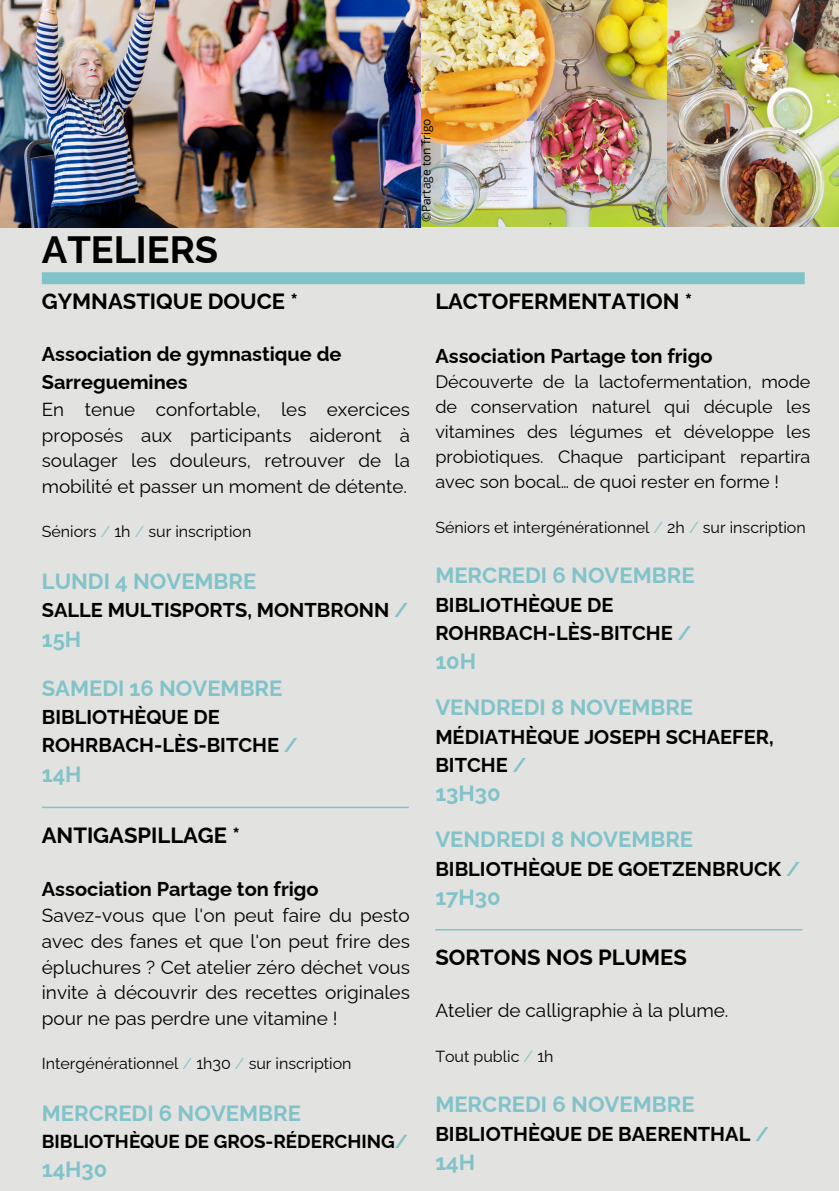
<style>
.page{position:relative;width:839px;height:1191px;background:#fff}
.page>*{position:absolute;margin:0;border:0;box-sizing:border-box;transform-origin:0 0}
.t1{font:700 38px "Raleway";color:#000}
.t2{font:700 22px/46px "Raleway";color:#81c3c9}
.t3{font:700 22px "Raleway";color:#000}
.t4{font:700 20px/28px "Raleway";color:#000}
.t5{font:19px/25.6px "Raleway";color:#000;text-align:justify}
.t6{font:18.8px/25.6px "Raleway";color:#000;text-align:justify}
.t7{font:700 18.8px "Raleway";color:#000}
.t8{font:18px/25px "Raleway";color:#000;text-align:justify}
.t9{font:16px "Raleway";color:#000}
.t10{font:12px "Open Sans";color:#000}
.s1{color:#81c3c9}
</style>
<div class="page">
<div style="left:0;top:0;width:838px;height:1191px;background:#e2e2e1"></div>
<div style="left:42px;top:272px;width:762px;height:12px;background:#81c3c9"></div>
<img style="left:0;top:0;width:667px;height:227px">
<img style="left:667px;top:0;width:171px;height:227px">
<hr style="left:42px;top:807px;width:367px;height:1px;background:#81c3c9">
<hr style="left:435px;top:929px;width:367px;height:2px;background:#81c3c9">
<h5 class="t1" style="left:42px;top:227px;width:178px">ATELIERS</h5>
<p class="t3" style="left:42px;top:288px;width:257px">GYMNASTIQUE DOUCE *</p>
<h1 class="t4" style="left:42px;top:340px;width:301px">Association de gymnastique de<br>Sarreguemines</h1>
<h1 class="t6" style="left:42px;top:397px;width:369px">En tenue confortable, les exercices proposés aux participants aideront à soulager les douleurs, retrouver de la mobilité et passer un moment de détente.</h1>
<h2 class="t9" style="left:42px;top:522px;width:211px">Séniors <span class="s1">/</span> 1h <span class="s1">/</span> sur inscription</h2>
<h4 class="t2" style="left:42px;top:558px;width:216px">LUNDI 4 NOVEMBRE</h4>
<h4 class="t4" style="left:42px;top:596px;width:368px">SALLE MULTISPORTS, MONTBRONN <span class="s1">/</span></h4>
<h4 class="t2" style="left:42px;top:616px;width:41px">15H</h4>
<h5 class="t2" style="left:42px;top:665px;width:242px">SAMEDI 16 NOVEMBRE</h5>
<h5 class="t4" style="left:42px;top:703px;width:257px">BIBLIOTHÈQUE DE<br>ROHRBACH-LÈS-BITCHE <span class="s1">/</span></h5>
<h5 class="t2" style="left:42px;top:752px;width:41px">14H</h5>
<h2 class="t3" style="left:42px;top:822px;width:200px">ANTIGASPILLAGE *</h2>
<h2 class="t4" style="left:42px;top:874px;width:278px">Association Partage ton frigo</h2>
<h2 class="t5" style="left:42px;top:903px;width:369px">Savez-vous que l'on peut faire du pesto avec des fanes et que l'on peut frire des épluchures ? Cet atelier zéro déchet vous invite à découvrir des recettes originales pour ne pas perdre une vitamine !</h2>
<h2 class="t9" style="left:42px;top:1054px;width:311px">Intergénérationnel <span class="s1">/</span> 1h30 <span class="s1">/</span> sur inscription</h2>
<h4 class="t2" style="left:42px;top:1090px;width:260px">MERCREDI 6 NOVEMBRE</h4>
<h4 class="t7" style="left:42px;top:1130px;width:367px">BIBLIOTHÈQUE DE GROS-RÉDERCHING<span class="s1">/</span></h4>
<h4 class="t2" style="left:42px;top:1146px;width:67px">14H30</h4>
<h3 class="t10" style="left:418px;top:222px;width:105px;rotate:-90deg">©Partage ton frigo</h3>
<p class="t3" style="left:435px;top:288px;width:259px">LACTOFERMENTATION *</p>
<p class="t4" style="left:435px;top:341px;width:278px">Association Partage ton frigo</p>
<p class="t8" style="left:435px;top:369px;width:376px">Découverte de la lactofermentation, mode de conservation naturel qui décuple les vitamines des légumes et développe les probiotiques. Chaque participant repartira avec son bocal… de quoi rester en forme !</p>
<p class="t9" style="left:435px;top:518px;width:372px">Séniors et intergénérationnel <span class="s1">/</span> 2h <span class="s1">/</span> sur inscription</p>
<p class="t2" style="left:435px;top:552px;width:261px">MERCREDI 6 NOVEMBRE</p>
<p class="t4" style="left:435px;top:590px;width:258px">BIBLIOTHÈQUE DE<br>ROHRBACH-LÈS-BITCHE <span class="s1">/</span></p>
<p class="t2" style="left:435px;top:638px;width:259px">10H<br>VENDREDI 8 NOVEMBRE</p>
<p class="t4" style="left:435px;top:722px;width:340px">MÉDIATHÈQUE JOSEPH SCHAEFER,<br>BITCHE <span class="s1">/</span></p>
<p class="t2" style="left:435px;top:770px;width:259px">13H30<br>VENDREDI 8 NOVEMBRE</p>
<p class="t4" style="left:435px;top:854px;width:366px">BIBLIOTHÈQUE DE GOETZENBRUCK <span class="s1">/</span></p>
<p class="t2" style="left:435px;top:874px;width:67px">17H30</p>
<p class="t3" style="left:435px;top:944px;width:253px">SORTONS NOS PLUMES</p>
<p class="t5" style="left:435px;top:997px;width:295px">Atelier de calligraphie à la plume.</p>
<p class="t9" style="left:435px;top:1047px;width:120px">Tout public <span class="s1">/</span> 1h</p>
<p class="t2" style="left:435px;top:1081px;width:261px">MERCREDI 6 NOVEMBRE</p>
<p class="t4" style="left:435px;top:1119px;width:335px">BIBLIOTHÈQUE DE BAERENTHAL <span class="s1">/</span></p>
<p class="t2" style="left:435px;top:1139px;width:41px">14H</p>
</div>
